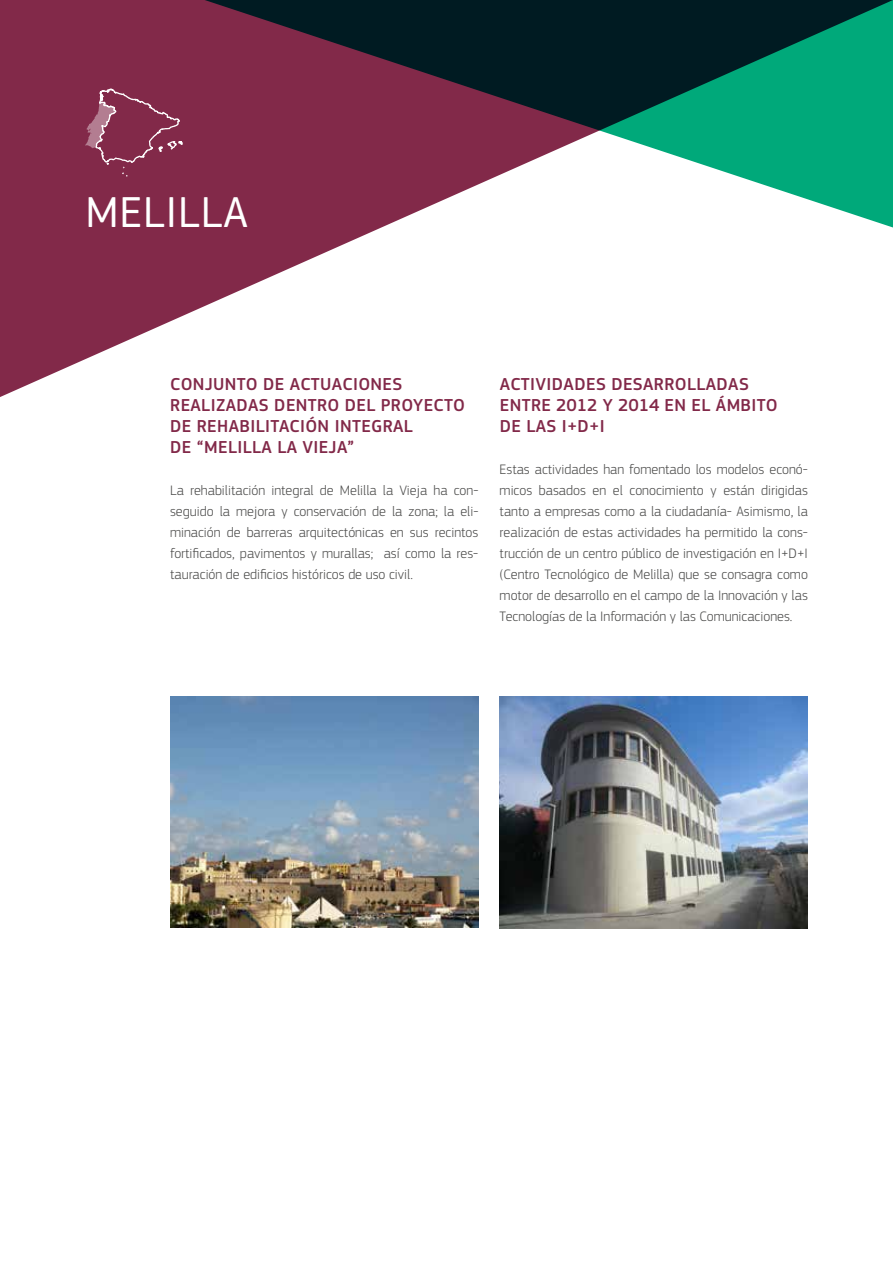
<style>
.page{position:relative;width:893px;height:1263px;background:#fff}
.page>*{position:absolute;margin:0;border:0;box-sizing:border-box;transform-origin:0 0}
.t1{font:45px "EC Square Sans Pro";letter-spacing:.02em;color:#fff}
.t2{font:500 18px/21px "EC Square Sans Pro";letter-spacing:.02em;color:#822949}
.t3{font:300 14.25px/21px "EC Square Sans Pro";color:#4a4a49;text-align:justify}
</style>
<div class="page">
<svg style="left:0;top:0;width:893px;height:397px"></svg>
<svg style="left:140px;top:0;width:753px;height:227px;background:#575e63"></svg>
<img style="left:170px;top:697px;width:308px;height:231px">
<img style="left:500px;top:697px;width:308px;height:232px">
<svg style="left:85px;top:88px;width:98px;height:90px;background:#8c3a58"></svg>
<h1 class="t1" style="left:85px;top:186px;width:164px">MELILLA</h1>
<p class="t2" style="left:170px;top:374px;width:296px">CONJUNTO DE ACTUACIONES<br>REALIZADAS DENTRO DEL PROYECTO<br>DE REHABILITACIÓN INTEGRAL<br>DE “MELILLA LA VIEJA”</p>
<p class="t3" style="left:170px;top:480px;width:310px">La rehabilitación integral de Melilla la Vieja ha con&shy;seguido la mejora y conservación de la zona; la eli&shy;minación de barreras arquitectónicas en sus recintos fortificados, pavimentos y murallas; así como la res&shy;tauración de edificios históricos de uso civil.</p>
<p class="t2" style="left:500px;top:374px;width:279px">ACTIVIDADES DESARROLLADAS<br>ENTRE 2012 Y 2014 EN EL ÁMBITO<br>DE LAS I+D+I</p>
<p class="t3" style="left:500px;top:459px;width:310px">Estas actividades han fomentado los modelos econó&shy;micos basados en el conocimiento y están dirigidas tanto a empresas como a la ciudadanía- Asimismo, la realización de estas actividades ha permitido la cons&shy;trucción de un centro público de investigación en I+D+I (Centro Tecnológico de Melilla) que se consagra como motor de desarrollo en el campo de la Innovación y las Tecnologías de la Información y las Comunicaciones.</p>
</div>
